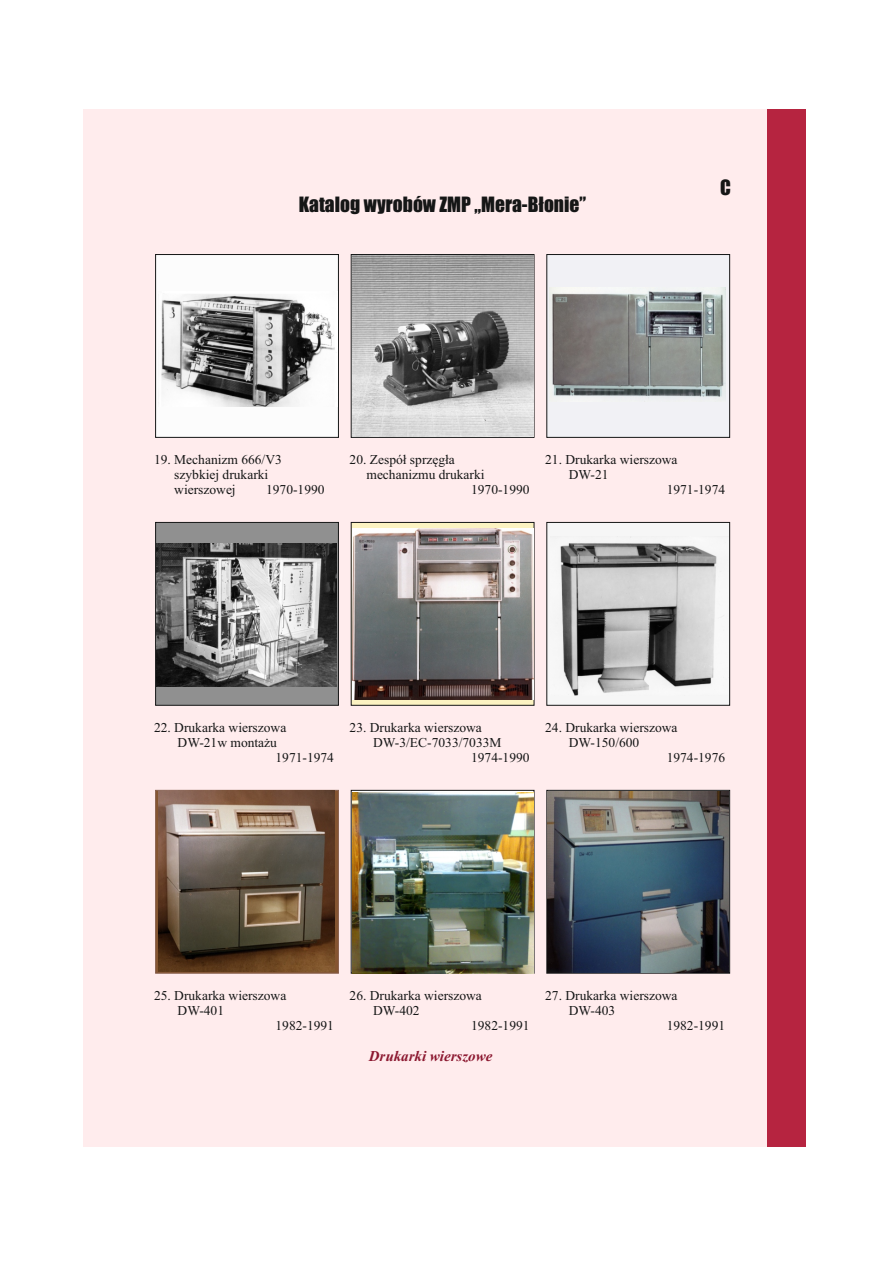
<style>
.page{position:relative;width:893px;height:1263px;background:#fff}
.page>*{position:absolute;margin:0;border:0;box-sizing:border-box;transform-origin:0 0}
.t1{font:19.5px "Impact";color:#151616}
.t2{font:italic 700 15px "Times New Roman";color:#8c1830}
.t3{font:13.5px/15px "Times New Roman";color:#151616}
</style>
<div class="page">
<div style="left:83px;top:110px;width:723px;height:1037px;background:#ffeced"></div>
<div style="left:767px;top:110px;width:39px;height:1037px;background:#b62440"></div>
<svg style="left:155px;top:789px;width:184px;height:185px"></svg>
<svg style="left:155px;top:522px;width:184px;height:184px"></svg>
<svg style="left:350px;top:522px;width:185px;height:184px"></svg>
<svg style="left:546px;top:522px;width:184px;height:184px"></svg>
<svg style="left:155px;top:254px;width:184px;height:184px"></svg>
<svg style="left:350px;top:254px;width:185px;height:184px"></svg>
<svg style="left:546px;top:254px;width:184px;height:184px"></svg>
<svg style="left:350px;top:789px;width:185px;height:185px"></svg>
<svg style="left:546px;top:789px;width:184px;height:185px"></svg>
<img style="left:158px;top:291px;width:179px;height:115px">
<img style="left:353px;top:255px;width:180px;height:182px">
<img style="left:550px;top:288px;width:175px;height:114px">
<img style="left:157px;top:544px;width:179px;height:142px">
<img style="left:353px;top:528px;width:180px;height:171px">
<img style="left:551px;top:536px;width:177px;height:159px">
<img style="left:352px;top:792px;width:181px;height:181px">
<img style="left:548px;top:791px;width:180px;height:181px">
<img style="left:159px;top:791px;width:175px;height:180px">
<h1 class="t1" style="left:299px;top:197px;width:289px">Katalog wyrobów ZMP „Mera-Błonie”</h1>
<h1 class="t1" style="left:720px;top:180px;width:12px">C</h1>
<p class="t3" style="left:174px;top:454px;width:109px;text-indent:-20px">19. Mechanizm 666/V3 szybkiej drukarki wierszowej</p>
<p class="t3" style="left:266px;top:483px;width:60px">1970-1990</p>
<p class="t3" style="left:350px;top:454px;width:107px">20. Zespół sprzęgła</p>
<p class="t3" style="left:366px;top:468px;width:120px">mechanizmu drukarki</p>
<p class="t3" style="left:471px;top:483px;width:60px">1970-1990</p>
<p class="t3" style="left:545px;top:454px;width:134px">21. Drukarka wierszowa</p>
<p class="t3" style="left:569px;top:468px;width:41px">DW-21</p>
<p class="t3" style="left:667px;top:483px;width:60px">1971-1974</p>
<p class="t3" style="left:154px;top:721px;width:134px">22. Drukarka wierszowa</p>
<p class="t3" style="left:178px;top:736px;width:101px">DW-21w montażu</p>
<p class="t3" style="left:275px;top:751px;width:60px">1971-1974</p>
<p class="t3" style="left:350px;top:721px;width:134px">23. Drukarka wierszowa</p>
<p class="t3" style="left:373px;top:736px;width:130px">DW-3/EC-7033/7033M</p>
<p class="t3" style="left:471px;top:751px;width:60px">1974-1990</p>
<p class="t3" style="left:545px;top:721px;width:134px">24. Drukarka wierszowa</p>
<p class="t3" style="left:569px;top:736px;width:72px">DW-150/600</p>
<p class="t3" style="left:667px;top:751px;width:60px">1974-1976</p>
<p class="t3" style="left:154px;top:989px;width:134px">25. Drukarka wierszowa</p>
<p class="t3" style="left:178px;top:1004px;width:48px">DW-401</p>
<p class="t3" style="left:275px;top:1019px;width:60px">1982-1991</p>
<p class="t3" style="left:350px;top:989px;width:134px">26. Drukarka wierszowa</p>
<p class="t3" style="left:373px;top:1004px;width:48px">DW-402</p>
<p class="t3" style="left:471px;top:1019px;width:60px">1982-1991</p>
<p class="t2" style="left:369px;top:1051px;width:125px">Drukarki wierszowe</p>
<p class="t3" style="left:545px;top:989px;width:134px">27. Drukarka wierszowa</p>
<p class="t3" style="left:569px;top:1004px;width:48px">DW-403</p>
<p class="t3" style="left:667px;top:1019px;width:60px">1982-1991</p>
</div>
